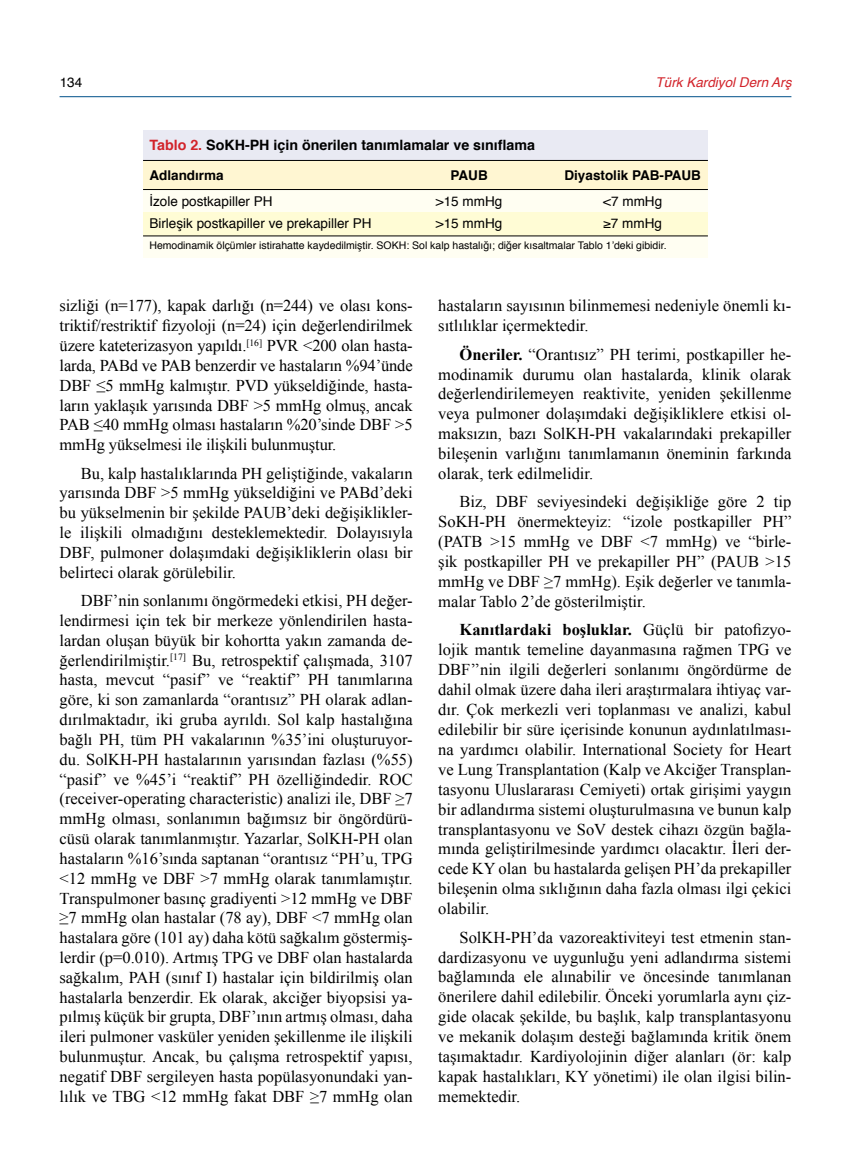
<style>
.page{position:relative;width:851px;height:1170px;background:#fff}
.page>*{position:absolute;margin:0;border:0;box-sizing:border-box;transform-origin:0 0}
.t1{font:16.5px/19.8px "Times New Roman";color:#000;text-align:justify}
.t2{font:700 14.25px "Helvetica";color:#000}
.t3{font:13.5px "Helvetica";color:#000}
.t4{font:700 13.5px "Helvetica";color:#000}
.t5{font:italic 13.5px "Helvetica";color:#d2232a}
.t6{font:10.5px "Helvetica";color:#000}
.s1{color:#d2232a}
.s2{font-weight:700}
</style>
<div class="page">
<div style="left:143px;top:157px;width:564px;height:101px;background:#fffef2"></div>
<div style="left:143px;top:212px;width:564px;height:24px;background:#fffcd5"></div>
<div style="left:143px;top:138px;width:564px;height:52px;background:#fff6d2"></div>
<div style="left:143px;top:130px;width:564px;height:31px;background:#e9eaf3"></div>
<hr style="left:143px;top:160px;width:564px;height:1px;background:#000">
<hr style="left:143px;top:189px;width:564px;height:1px;background:#000">
<hr style="left:143px;top:236px;width:564px;height:1px;background:#000">
<hr style="left:60px;top:96px;width:731px;height:1px;background:#00508a">
<p class="t3" style="left:60px;top:73px;width:24px">134</p>
<p class="t5" style="left:655px;top:71px;width:137px">Türk Kardiyol Dern Arş</p>
<p class="t2" style="left:149px;top:135px;width:387px"><span class="s1">Tablo 2.</span> SoKH-PH için önerilen tanımlamalar ve sınıflama</p>
<p class="t4" style="left:149px;top:166px;width:76px">Adlandırma</p>
<p class="t4" style="left:450px;top:166px;width:39px">PAUB</p>
<p class="t4" style="left:564px;top:166px;width:138px">Diyastolik PAB-PAUB</p>
<p class="t3" style="left:149px;top:192px;width:125px">İzole postkapiller PH</p>
<p class="t3" style="left:436px;top:192px;width:68px">&gt;15 mmHg</p>
<p class="t3" style="left:603px;top:192px;width:60px">&lt;7 mmHg</p>
<p class="t3" style="left:149px;top:214px;width:224px">Birleşik postkapiller ve prekapiller PH</p>
<p class="t3" style="left:436px;top:214px;width:68px">&gt;15 mmHg</p>
<p class="t3" style="left:603px;top:214px;width:60px">≥7 mmHg</p>
<p class="t6" style="left:149px;top:238px;width:518px">Hemodinamik ölçümler istirahatte kaydedilmiştir. SOKH: Sol kalp hastalığı; diğer kısaltmalar Tablo 1’deki gibidir.</p>
<p class="t1" style="left:60px;top:296px;width:354px">sizliği (n=177), kapak darlığı (n=244) ve olası kons&shy;triktif/restriktif fizyoloji (n=24) için değerlendirilmek üzere kateterizasyon yapıldı.<sup>[16]</sup> PVR &lt;200 olan hasta&shy;larda, PABd ve PAB benzerdir ve hastaların %94’ünde DBF ≤5 mmHg kalmıştır. PVD yükseldiğinde, hasta&shy;ların yaklaşık yarısında DBF &gt;5 mmHg olmuş, ancak PAB ≤40 mmHg olması hastaların %20’sinde DBF &gt;5 mmHg yükselmesi ile ilişkili bulunmuştur.</p>
<p class="t1" style="left:60px;top:463px;width:354px;text-indent:21px">Bu, kalp hastalıklarında PH geliştiğinde, vakaların yarısında DBF &gt;5 mmHg yükseldiğini ve PABd’deki bu yükselmenin bir şekilde PAUB’deki değişiklikler&shy;le ilişkili olmadığını desteklemektedir. Dolayısıyla DBF, pulmoner dolaşımdaki değişikliklerin olası bir belirteci olarak görülebilir.</p>
<p class="t1" style="left:60px;top:590px;width:354px;text-indent:21px">DBF’nin sonlanımı öngörmedeki etkisi, PH değer&shy;lendirmesi için tek bir merkeze yönlendirilen hasta&shy;lardan oluşan büyük bir kohortta yakın zamanda de&shy;ğerlendirilmiştir.<sup>[17]</sup> Bu, retrospektif çalışmada, 3107 hasta, mevcut “pasif” ve “reaktif” PH tanımlarına göre, ki son zamanlarda “orantısız” PH olarak adlan&shy;dırılmaktadır, iki gruba ayrıldı. Sol kalp hastalığına bağlı PH, tüm PH vakalarının %35’ini oluşturuyor&shy;du. SolKH-PH hastalarının yarısından fazlası (%55) “pasif” ve %45’i “reaktif” PH özelliğindedir. ROC (receiver-operating characteristic) analizi ile, DBF ≥7 mmHg olması, sonlanımın bağımsız bir öngördürü&shy;cüsü olarak tanımlanmıştır. Yazarlar, SolKH-PH olan hastaların %16’sında saptanan “orantısız “PH’u, TPG &lt;12 mmHg ve DBF &gt;7 mmHg olarak tanımlamıştır.<br>Transpulmoner basınç gradiyenti &gt;12 mmHg ve DBF ≥7 mmHg olan hastalar (78 ay), DBF &lt;7 mmHg olan hastalara göre (101 ay) daha kötü sağkalım göstermiş&shy;lerdir (p=0.010). Artmış TPG ve DBF olan hastalarda sağkalım, PAH (sınıf I) hastalar için bildirilmiş olan hastalarla benzerdir. Ek olarak, akciğer biyopsisi ya&shy;pılmış küçük bir grupta, DBF’ının artmış olması, daha ileri pulmoner vasküler yeniden şekillenme ile ilişkili bulunmuştur. Ancak, bu çalışma retrospektif yapısı, negatif DBF sergileyen hasta popülasyonundaki yan&shy;lılık ve TBG &lt;12 mmHg fakat DBF ≥7 mmHg olan</p>
<p class="t1" style="left:438px;top:295px;width:354px">hastaların sayısının bilinmemesi nedeniyle önemli kı&shy;sıtlılıklar içermektedir.</p>
<p class="t1" style="left:438px;top:344px;width:354px;text-indent:21px"><span class="s2">Öneriler.</span> “Orantısız” PH terimi, postkapiller he&shy;modinamik durumu olan hastalarda, klinik olarak değerlendirilemeyen reaktivite, yeniden şekillenme veya pulmoner dolaşımdaki değişikliklere etkisi ol&shy;maksızın, bazı SolKH-PH vakalarındaki prekapiller bileşenin varlığını tanımlamanın öneminin farkında olarak, terk edilmelidir.</p>
<p class="t1" style="left:438px;top:491px;width:354px;text-indent:21px">Biz, DBF seviyesindeki değişikliğe göre 2 tip SoKH-PH önermekteyiz: “izole postkapiller PH” (PATB &gt;15 mmHg ve DBF &lt;7 mmHg) ve “birle&shy;şik postkapiller PH ve prekapiller PH” (PAUB &gt;15 mmHg ve DBF ≥7 mmHg). Eşik değerler ve tanımla&shy;malar Tablo 2’de gösterilmiştir.</p>
<p class="t1" style="left:438px;top:619px;width:354px;text-indent:21px"><span class="s2">Kanıtlardaki boşluklar.</span> Güçlü bir patofizyo&shy;lojik mantık temeline dayanmasına rağmen TPG ve DBF’’nin ilgili değerleri sonlanımı öngördürme de dahil olmak üzere daha ileri araştırmalara ihtiyaç var&shy;dır. Çok merkezli veri toplanması ve analizi, kabul edilebilir bir süre içerisinde konunun aydınlatılması&shy;na yardımcı olabilir. International Society for Heart ve Lung Transplantation (Kalp ve Akciğer Transplan&shy;tasyonu Uluslararası Cemiyeti) ortak girişimi yaygın bir adlandırma sistemi oluşturulmasına ve bunun kalp transplantasyonu ve SoV destek cihazı özgün bağla&shy;mında geliştirilmesinde yardımcı olacaktır. İleri der&shy;cede KY olan bu hastalarda gelişen PH’da prekapiller bileşenin olma sıklığının daha fazla olması ilgi çekici olabilir.</p>
<p class="t1" style="left:438px;top:926px;width:354px;text-indent:21px">SolKH-PH’da vazoreaktiviteyi test etmenin stan&shy;dardizasyonu ve uygunluğu yeni adlandırma sistemi bağlamında ele alınabilir ve öncesinde tanımlanan önerilere dahil edilebilir. Önceki yorumlarla aynı çiz&shy;gide olacak şekilde, bu başlık, kalp transplantasyonu ve mekanik dolaşım desteği bağlamında kritik önem taşımaktadır. Kardiyolojinin diğer alanları (ör: kalp kapak hastalıkları, KY yönetimi) ile olan ilgisi bilin&shy;memektedir.</p>
</div>
